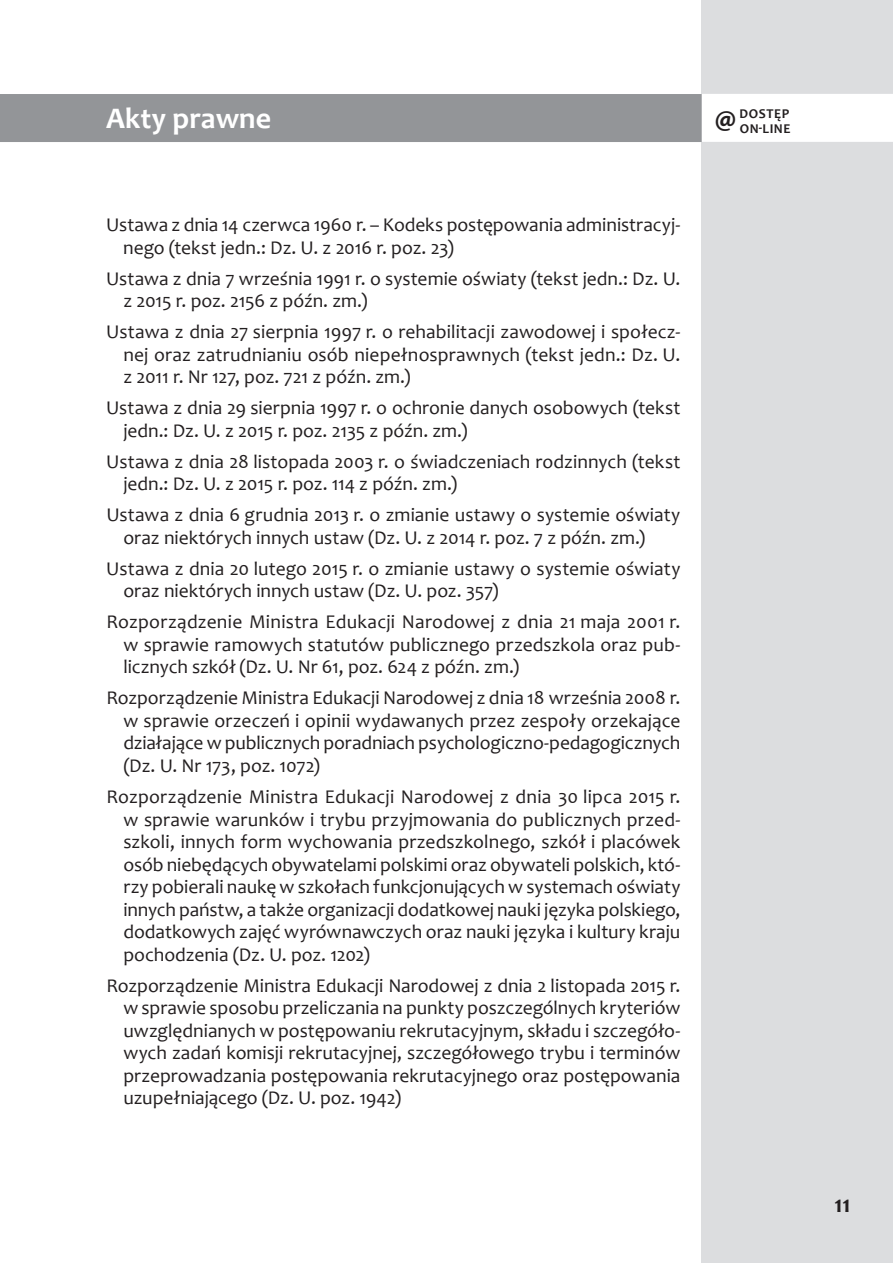
<style>
.page{position:relative;width:893px;height:1263px;background:#fff}
.page>*{position:absolute;margin:0;border:0;box-sizing:border-box;transform-origin:0 0}
.t1{font:700 30px "Candara";color:#fff}
.t2{font:700 24px "Candara";color:#231f20}
.t3{font:19.5px/22.5px "Candara";color:#231f20}
.t4{font:700 13.5px/15px "Candara";letter-spacing:.04em;color:#231f20;text-align:right}
.s1{font-family:"Myriad Pro";font-size:28.5px}
</style>
<div class="page">
<div style="left:702px;top:0;width:191px;height:1263px;background:#dcdddf"></div>
<div style="left:702px;top:94px;width:191px;height:48px;background:#fff"></div>
<div style="left:0;top:94px;width:702px;height:48px;background:#939598"></div>
<h1 class="t1" style="left:106px;top:99px;width:166px">Akty prawne</h1>
<p class="t3" style="left:123px;top:214px;width:559px;text-indent:-17px">Ustawa z dnia 14 czerwca 1960 r. – Kodeks postępowania administracyj&shy;nego (tekst jedn.: Dz. U. z 2016 r. poz. 23)</p>
<p class="t3" style="left:123px;top:267px;width:558px;text-indent:-17px">Ustawa z dnia 7 września 1991 r. o systemie oświaty (tekst jedn.: Dz. U. z 2015 r. poz. 2156 z późn. zm.)</p>
<p class="t3" style="left:123px;top:321px;width:559px;text-align:justify;text-indent:-17px">Ustawa z dnia 27 sierpnia 1997 r. o rehabilitacji zawodowej i społecz&shy;nej oraz zatrudnianiu osób niepełnosprawnych (tekst jedn.: Dz. U. z 2011 r. Nr 127, poz. 721 z późn. zm.)</p>
<p class="t3" style="left:123px;top:397px;width:559px;text-indent:-17px">Ustawa z dnia 29 sierpnia 1997 r. o ochronie danych osobowych (tekst jedn.: Dz. U. z 2015 r. poz. 2135 z późn. zm.)</p>
<p class="t3" style="left:123px;top:450px;width:558px;text-indent:-17px">Ustawa z dnia 28 listopada 2003 r. o świadczeniach rodzinnych (tekst jedn.: Dz. U. z 2015 r. poz. 114 z późn. zm.)</p>
<p class="t3" style="left:123px;top:504px;width:559px;text-indent:-17px">Ustawa z dnia 6 grudnia 2013 r. o zmianie ustawy o systemie oświaty oraz niektórych innych ustaw (Dz. U. z 2014 r. poz. 7 z późn. zm.)</p>
<p class="t3" style="left:123px;top:557px;width:558px;text-indent:-17px">Ustawa z dnia 20 lutego 2015 r. o zmianie ustawy o systemie oświaty oraz niektórych innych ustaw (Dz. U. poz. 357)</p>
<p class="t3" style="left:123px;top:611px;width:559px;text-align:justify;text-indent:-17px">Rozporządzenie Ministra Edukacji Narodowej z dnia 21 maja 2001 r. w sprawie ramowych statutów publicznego przedszkola oraz pub&shy;licznych szkół (Dz. U. Nr 61, poz. 624 z późn. zm.)</p>
<p class="t3" style="left:123px;top:687px;width:559px;text-align:justify;text-indent:-17px">Rozporządzenie Ministra Edukacji Narodowej z dnia 18 września 2008 r. w sprawie orzeczeń i opinii wydawanych przez zespoły orzekające działające w publicznych poradniach psychologiczno-pedagogicznych (Dz. U. Nr 173, poz. 1072)</p>
<p class="t3" style="left:123px;top:785px;width:559px;text-align:justify;text-indent:-17px">Rozporządzenie Ministra Edukacji Narodowej z dnia 30 lipca 2015 r. w sprawie warunków i trybu przyjmowania do publicznych przed&shy;szkoli, innych form wychowania przedszkolnego, szkół i placówek osób niebędących obywatelami polskimi oraz obywateli polskich, któ&shy;rzy pobierali naukę w szkołach funkcjonujących w systemach oświaty innych państw, a także organizacji dodatkowej nauki języka polskiego, dodatkowych zajęć wyrównawczych oraz nauki języka i kultury kraju pochodzenia (Dz. U. poz. 1202)</p>
<p class="t3" style="left:123px;top:974px;width:559px;text-align:justify;text-indent:-17px">Rozporządzenie Ministra Edukacji Narodowej z dnia 2 listopada 2015 r. w sprawie sposobu przeliczania na punkty poszczególnych kryteriów uwzględnianych w postępowaniu rekrutacyjnym, składu i szczegóło&shy;wych zadań komisji rekrutacyjnej, szczegółowego trybu i terminów przeprowadzania postępowania rekrutacyjnego oraz postępowania uzupełniającego (Dz. U. poz. 1942)</p>
<p class="t4" style="left:714px;top:106px;width:78px"><span class="s1">@</span> DOSTĘP<br>ON-LINE</p>
<p class="t2" style="left:834px;top:1188px;width:18px">11</p>
</div>
